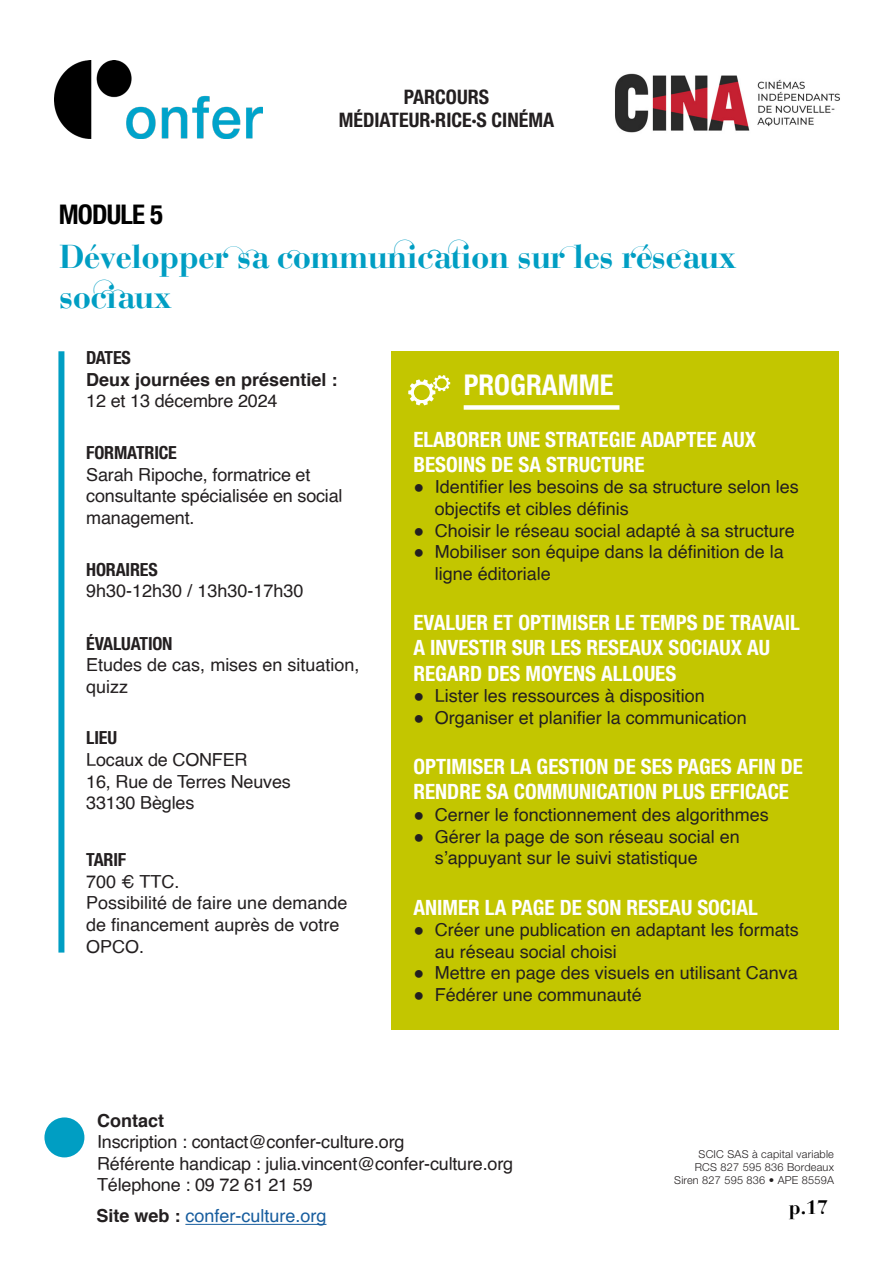
<style>
.page{position:relative;width:893px;height:1263px;background:#fff}
.page>*{position:absolute;margin:0;border:0;box-sizing:border-box;transform-origin:0 0}
.t1{font:700 33px/39.6px "CO";letter-spacing:-.02em;color:#009ec3}
.List_Paragraph{font:700 condensed 28.5px "Helvetica Neue LT";color:#fff}
.t2{font:700 condensed 27px "Helvetica Neue LT";letter-spacing:-.03em;color:#000}
.List_Paragraph-2{font:700 condensed 21px/25.2px "Helvetica Neue LT";color:#fff}
.t3{font:700 condensed 19.95px/23.9px "Helvetica Neue LT";color:#231f20;text-align:center}
.t4{font:700 19.5px "CO";color:#000}
.t5{font:18px/21.6px "Helvetica";color:#231f20}
.List_Paragraph-3{font:700 condensed 18px "Helvetica Neue LT";letter-spacing:-.01em;color:#231f20}
.t6{font:700 18px "Helvetica";color:#231f20}
.t7{font:18px "Helvetica";color:#175d9e}
.t8{font:300 10.95px/13px "Helvetica Neue LT";letter-spacing:.02em;color:#231f20;text-align:right}
.s1{font-weight:700;color:#231f20}
</style>
<div class="page">
<div style="left:44px;top:1117px;width:40px;height:40px;background:#009ec3;border-radius:50%"></div>
<hr style="left:185px;top:1224px;width:141px;height:1px;background:#175d9e">
<img style="left:615px;top:73px;width:225px;height:60px">
<img style="left:54px;top:60px;width:209px;height:78px">
<div style="left:391px;top:351px;width:448px;height:679px;background:#c3c600"></div>
<div style="left:464px;top:405px;width:155px;height:5px;background:#fff"></div>
<svg style="left:408px;top:375px;width:42px;height:30px"></svg>
<div style="left:58px;top:351px;width:6px;height:601px;background:#009ec3"></div>
<p class="t2" style="left:59px;top:198px;width:106px">MODULE 5</p>
<p class="t3" style="left:339px;top:84px;width:217px">PARCOURS<br>MÉDIATEUR·RICE·S CINÉMA</p>
<p class="t1" style="left:59px;top:237px;width:680px">Développer sa communication sur les réseaux sociaux</p>
<p class="List_Paragraph-3" style="left:86px;top:347px;width:46px">DATES</p>
<p class="t6" style="left:86px;top:365px;width:253px">Deux journées en présentiel :</p>
<p class="t5" style="left:86px;top:391px;width:193px">12 et 13 décembre 2024</p>
<p class="List_Paragraph-3" style="left:86px;top:442px;width:92px">FORMATRICE</p>
<p class="t5" style="left:86px;top:464px;width:258px">Sarah Ripoche, formatrice et consultante spécialisée en social management.</p>
<p class="List_Paragraph-3" style="left:86px;top:558px;width:73px">HORAIRES</p>
<p class="t5" style="left:86px;top:580px;width:219px">9h30-12h30 / 13h30-17h30</p>
<p class="List_Paragraph-3" style="left:86px;top:632px;width:88px">ÉVALUATION</p>
<p class="t5" style="left:86px;top:654px;width:275px">Etudes de cas, mises en situation, quizz</p>
<p class="List_Paragraph-3" style="left:86px;top:727px;width:32px">LIEU</p>
<p class="t5" style="left:86px;top:749px;width:163px">Locaux de CONFER</p>
<p class="t5" style="left:86px;top:771px;width:206px">16, Rue de Terres Neuves</p>
<p class="t5" style="left:86px;top:793px;width:110px">33130 Bègles</p>
<p class="List_Paragraph-3" style="left:86px;top:849px;width:41px">TARIF</p>
<p class="t5" style="left:86px;top:871px;width:95px">700 € TTC.</p>
<p class="t5" style="left:86px;top:893px;width:263px">Possibilité de faire une demande de financement auprès de votre<br>OPCO.</p>
<p class="List_Paragraph" style="left:464px;top:368px;width:151px">PROGRAMME</p>
<p class="List_Paragraph-2" style="left:413px;top:426px;width:344px">ELABORER UNE STRATEGIE ADAPTEE AUX<br>BESOINS DE SA STRUCTURE</p>
<p class="t5" style="left:435px;top:477px;width:366px;text-indent:-21px">● Identifier les besoins de sa structure selon les objectifs et cibles définis</p>
<p class="t5" style="left:413px;top:520px;width:383px">● Choisir le réseau social adapté à sa structure</p>
<p class="t5" style="left:435px;top:542px;width:351px;text-indent:-21px">● Mobiliser son équipe dans la définition de la ligne éditoriale</p>
<p class="List_Paragraph-2" style="left:413px;top:610px;width:388px">EVALUER ET OPTIMISER LE TEMPS DE TRAVAIL<br>A INVESTIR SUR LES RESEAUX SOCIAUX AU<br>REGARD DES MOYENS ALLOUES</p>
<p class="t5" style="left:413px;top:686px;width:293px">● Lister les ressources à disposition</p>
<p class="t5" style="left:413px;top:707px;width:335px">● Organiser et planifier la communication</p>
<p class="List_Paragraph-2" style="left:413px;top:754px;width:391px">OPTIMISER LA GESTION DE SES PAGES AFIN DE<br>RENDRE SA COMMUNICATION PLUS EFFICACE</p>
<p class="t5" style="left:413px;top:804px;width:357px">● Cerner le fonctionnement des algorithmes</p>
<p class="t5" style="left:435px;top:826px;width:307px;text-indent:-21px">● Gérer la page de son réseau social en s’appuyant sur le suivi statistique</p>
<p class="List_Paragraph-2" style="left:413px;top:894px;width:346px">ANIMER LA PAGE DE SON RESEAU SOCIAL</p>
<p class="t5" style="left:435px;top:920px;width:366px;text-indent:-21px">● Créer une publication en adaptant les formats au réseau social choisi</p>
<p class="t5" style="left:413px;top:963px;width:386px">● Mettre en page des visuels en utilisant Canva</p>
<p class="t5" style="left:413px;top:984px;width:230px">● Fédérer une communauté</p>
<p class="t6" style="left:97px;top:1106px;width:68px">Contact</p>
<p class="t5" style="left:97px;top:1132px;width:418px">Inscription : contact@confer-culture.org<br>Référente handicap : julia.vincent@confer-culture.org<br>Télephone : 09 72 61 21 59</p>
<p class="t7" style="left:96px;top:1202px;width:232px"><span class="s1">Site web :</span> confer-culture.org</p>
<p class="t8" style="left:674px;top:1147px;width:161px">SCIC SAS à capital variable<br>RCS 827 595 836 Bordeaux<br>Siren 827 595 836 • APE 8559A</p>
<p class="t4" style="left:789px;top:1196px;width:41px">p.17</p>
</div>
